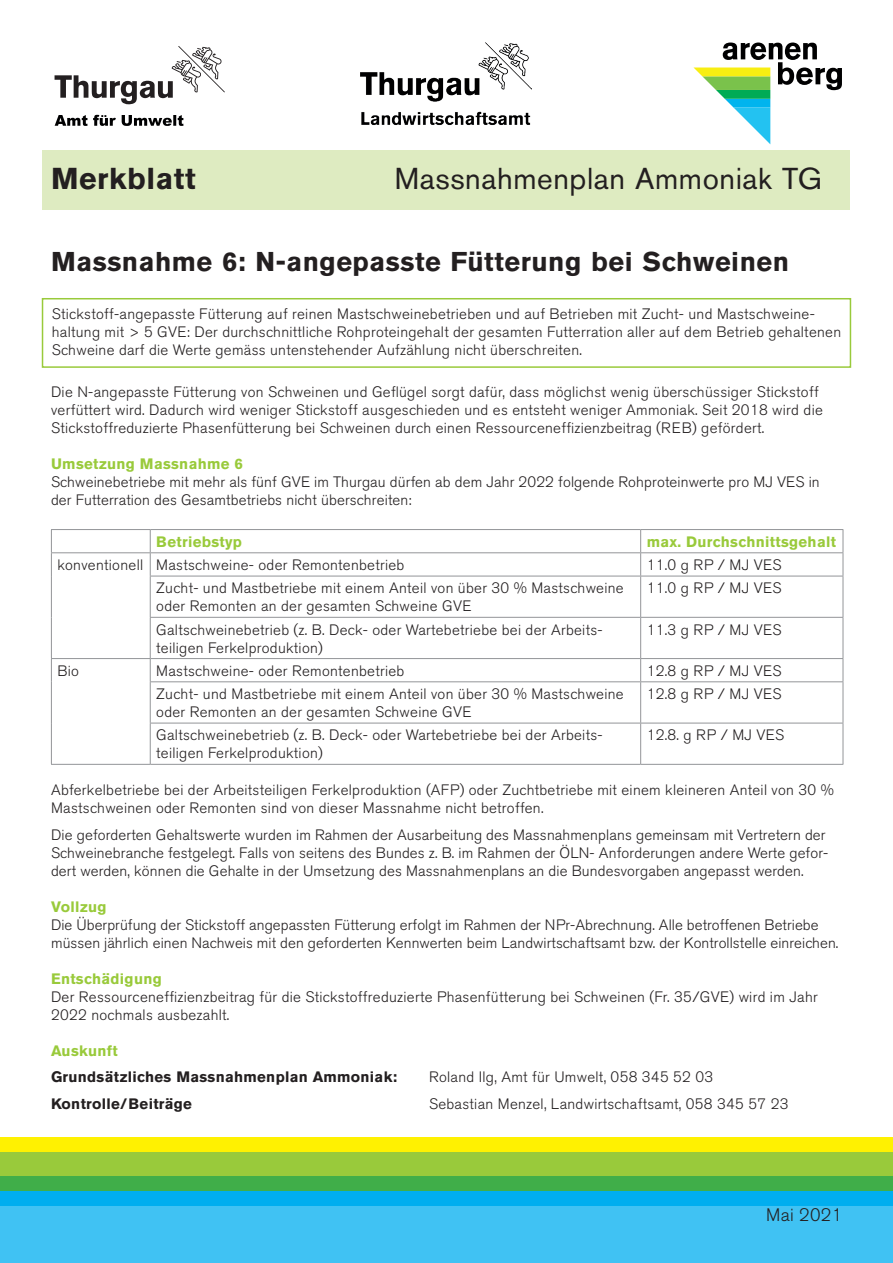
<style>
.page{position:relative;width:893px;height:1263px;background:#fff}
.page>*{position:absolute;margin:0;border:0;box-sizing:border-box;transform-origin:0 0}
.t1{font:30px "Akzidenz Grotesk BQ";letter-spacing:.02em;color:#231f20}
.t2{font:700 30px "Akzidenz Grotesk BQ";letter-spacing:.02em;color:#231f20}
.t3{font:700 27px "Akzidenz Grotesk BQ";letter-spacing:.02em;color:#231f20}
.t4{font:300 18px "Akzidenz Grotesk BQ";letter-spacing:.02em;color:#231f20}
.t5{font:300 15px/18px "Akzidenz Grotesk BQ";letter-spacing:.02em;color:#231f20}
.t6{font:700 15px "Akzidenz Grotesk BQ";letter-spacing:.02em;color:#99ca3b}
.t7{font:700 15px "Akzidenz Grotesk BQ";letter-spacing:.02em;color:#231f20}
</style>
<div class="page">
<div style="left:0;top:1205px;width:893px;height:58px;background:#40c2f3"></div>
<div style="left:0;top:1137px;width:893px;height:15px;background:#fff101"></div>
<div style="left:0;top:1176px;width:893px;height:14px;background:#40ae49"></div>
<div style="left:0;top:1152px;width:893px;height:24px;background:#99ca3b"></div>
<div style="left:0;top:1190px;width:893px;height:15px;background:#00aeef"></div>
<svg style="left:55px;top:46px;width:170px;height:58px"></svg>
<img style="left:55px;top:115px;width:129px;height:11px">
<svg style="left:693px;top:43px;width:149px;height:101px"></svg>
<img style="left:361px;top:43px;width:170px;height:82px">
<div style="left:43px;top:150px;width:807px;height:59px;background:#deebc1"></div>
<div style="left:42px;top:298px;width:809px;height:70px;border:2px solid #99ca3b"></div>
<hr style="left:51px;top:529px;width:99px;height:1px;background:#939598">
<hr style="left:150px;top:529px;width:491px;height:1px;background:#939598">
<hr style="left:641px;top:529px;width:202px;height:1px;background:#939598">
<hr style="left:51px;top:552px;width:99px;height:1px;background:#939598">
<svg style="left:51px;top:530px;width:1px;height:46px"></svg>
<hr style="left:51px;top:576px;width:1px;height:41px;background:#939598">
<hr style="left:51px;top:617px;width:1px;height:41px;background:#939598">
<hr style="left:150px;top:552px;width:491px;height:1px;background:#939598">
<svg style="left:150px;top:530px;width:1px;height:46px"></svg>
<hr style="left:641px;top:552px;width:202px;height:1px;background:#939598">
<svg style="left:640px;top:530px;width:1px;height:46px"></svg>
<svg style="left:843px;top:530px;width:1px;height:46px"></svg>
<hr style="left:150px;top:576px;width:491px;height:1px;background:#939598">
<hr style="left:150px;top:576px;width:1px;height:41px;background:#939598">
<hr style="left:641px;top:576px;width:202px;height:1px;background:#939598">
<hr style="left:640px;top:576px;width:1px;height:41px;background:#939598">
<hr style="left:843px;top:576px;width:1px;height:41px;background:#939598">
<hr style="left:150px;top:617px;width:491px;height:1px;background:#939598">
<hr style="left:150px;top:618px;width:1px;height:40px;background:#939598">
<hr style="left:641px;top:617px;width:202px;height:1px;background:#939598">
<hr style="left:640px;top:618px;width:1px;height:40px;background:#939598">
<hr style="left:843px;top:618px;width:1px;height:40px;background:#939598">
<hr style="left:51px;top:658px;width:99px;height:1px;background:#939598">
<svg style="left:51px;top:659px;width:1px;height:23px"></svg>
<hr style="left:51px;top:682px;width:1px;height:41px;background:#939598">
<hr style="left:51px;top:723px;width:1px;height:41px;background:#939598">
<hr style="left:51px;top:764px;width:99px;height:1px;background:#939598">
<hr style="left:150px;top:658px;width:491px;height:1px;background:#939598">
<svg style="left:150px;top:659px;width:1px;height:22px"></svg>
<hr style="left:641px;top:658px;width:202px;height:1px;background:#939598">
<svg style="left:640px;top:659px;width:1px;height:22px"></svg>
<svg style="left:843px;top:659px;width:1px;height:22px"></svg>
<hr style="left:150px;top:681px;width:491px;height:1px;background:#939598">
<hr style="left:150px;top:682px;width:1px;height:41px;background:#939598">
<hr style="left:641px;top:681px;width:202px;height:1px;background:#939598">
<hr style="left:640px;top:682px;width:1px;height:41px;background:#939598">
<hr style="left:843px;top:682px;width:1px;height:41px;background:#939598">
<hr style="left:150px;top:723px;width:491px;height:1px;background:#939598">
<hr style="left:150px;top:723px;width:1px;height:41px;background:#939598">
<hr style="left:641px;top:723px;width:202px;height:1px;background:#939598">
<hr style="left:640px;top:723px;width:1px;height:41px;background:#939598">
<hr style="left:843px;top:723px;width:1px;height:41px;background:#939598">
<hr style="left:150px;top:764px;width:491px;height:1px;background:#939598">
<hr style="left:641px;top:764px;width:202px;height:1px;background:#939598">
<h1 class="t2" style="left:51px;top:162px;width:146px">Merkblatt</h1>
<h1 class="t1" style="left:395px;top:161px;width:429px">Massnahmenplan Ammoniak TG</h1>
<h2 class="t3" style="left:51px;top:246px;width:739px">Massnahme 6: N-angepasste Fütterung bei Schweinen</h2>
<p class="t5" style="left:52px;top:305px;width:791px">Stickstoff-angepasste Fütterung auf reinen Mastschweinebetrieben und auf Betrieben mit Zucht- und Mastschweine&shy;haltung mit &gt; 5 GVE: Der durchschnittliche Rohproteingehalt der gesamten Futterration aller auf dem Betrieb gehaltenen<br>Schweine darf die Werte gemäss untenstehender Aufzählung nicht überschreiten.</p>
<p class="t5" style="left:51px;top:383px;width:773px">Die N-angepasste Fütterung von Schweinen und Geflügel sorgt dafür, dass möglichst wenig überschüssiger Stickstoff verfüttert wird. Dadurch wird weniger Stickstoff ausgeschieden und es entsteht weniger Ammoniak. Seit 2018 wird die<br>Stickstoffreduzierte Phasenfütterung bei Schweinen durch einen Ressourceneffizienzbeitrag (REB) gefördert.</p>
<p class="t6" style="left:51px;top:455px;width:193px">Umsetzung Massnahme 6</p>
<p class="t5" style="left:51px;top:473px;width:770px">Schweinebetriebe mit mehr als fünf GVE im Thurgau dürfen ab dem Jahr 2022 folgende Rohproteinwerte pro MJ VES in der Futterration des Gesamtbetriebs nicht überschreiten:</p>
<p class="t6" style="left:156px;top:533px;width:87px">Betriebstyp</p>
<p class="t6" style="left:647px;top:533px;width:191px">max. Durchschnittsgehalt</p>
<p class="t5" style="left:57px;top:556px;width:348px">konventionell Mastschweine- oder Remontenbetrieb</p>
<p class="t5" style="left:647px;top:556px;width:136px">11.0 g RP / MJ VES</p>
<p class="t5" style="left:156px;top:579px;width:469px">Zucht- und Mastbetriebe mit einem Anteil von über 30 % Mastschweine oder Remonten an der gesamten Schweine GVE</p>
<p class="t5" style="left:647px;top:579px;width:136px">11.0 g RP / MJ VES</p>
<p class="t5" style="left:156px;top:621px;width:448px">Galtschweinebetrieb (z. B. Deck- oder Wartebetriebe bei der Arbeits&shy;teiligen Ferkelproduktion)</p>
<p class="t5" style="left:647px;top:621px;width:136px">11.3 g RP / MJ VES</p>
<p class="t5" style="left:57px;top:662px;width:23px">Bio</p>
<p class="t5" style="left:156px;top:662px;width:250px">Mastschweine- oder Remontenbetrieb</p>
<p class="t5" style="left:647px;top:662px;width:136px">12.8 g RP / MJ VES</p>
<p class="t5" style="left:156px;top:685px;width:469px">Zucht- und Mastbetriebe mit einem Anteil von über 30 % Mastschweine oder Remonten an der gesamten Schweine GVE</p>
<p class="t5" style="left:647px;top:685px;width:136px">12.8 g RP / MJ VES</p>
<p class="t5" style="left:156px;top:726px;width:448px">Galtschweinebetrieb (z. B. Deck- oder Wartebetriebe bei der Arbeits&shy;teiligen Ferkelproduktion)</p>
<p class="t5" style="left:647px;top:726px;width:139px">12.8. g RP / MJ VES</p>
<p class="t5" style="left:51px;top:781px;width:784px">Abferkelbetriebe bei der Arbeitsteiligen Ferkelproduktion (AFP) oder Zuchtbetriebe mit einem kleineren Anteil von 30 %<br>Mastschweinen oder Remonten sind von dieser Massnahme nicht betroffen.</p>
<p class="t5" style="left:51px;top:826px;width:779px">Die geforderten Gehaltswerte wurden im Rahmen der Ausarbeitung des Massnahmenplans gemeinsam mit Vertretern der<br>Schweinebranche festgelegt. Falls von seitens des Bundes z. B. im Rahmen der ÖLN- Anforderungen andere Werte gefor&shy;dert werden, können die Gehalte in der Umsetzung des Massnahmenplans an die Bundesvorgaben angepasst werden.</p>
<p class="t6" style="left:51px;top:898px;width:57px">Vollzug</p>
<p class="t5" style="left:51px;top:916px;width:789px">Die Überprüfung der Stickstoff angepassten Fütterung erfolgt im Rahmen der NPr-Abrechnung. Alle betroffenen Betriebe müssen jährlich einen Nachweis mit den geforderten Kennwerten beim Landwirtschaftsamt bzw. der Kontrollstelle einreichen.</p>
<p class="t6" style="left:51px;top:970px;width:112px">Entschädigung</p>
<p class="t5" style="left:51px;top:988px;width:768px">Der Ressourceneffizienzbeitrag für die Stickstoffreduzierte Phasenfütterung bei Schweinen (Fr. 35/GVE) wird im Jahr<br>2022 nochmals ausbezahlt.</p>
<p class="t6" style="left:51px;top:1042px;width:68px">Auskunft</p>
<p class="t7" style="left:51px;top:1068px;width:348px">Grundsätzliches Massnahmenplan Ammoniak:</p>
<p class="t5" style="left:429px;top:1068px;width:286px">Roland Ilg, Amt für Umwelt, 058 345 52 03</p>
<p class="t7" style="left:51px;top:1095px;width:143px">Kontrolle/Beiträge</p>
<p class="t5" style="left:429px;top:1095px;width:361px">Sebastian Menzel, Landwirtschaftsamt, 058 345 57 23</p>
<p class="t4" style="left:766px;top:1204px;width:78px">Mai 2021</p>
</div>
